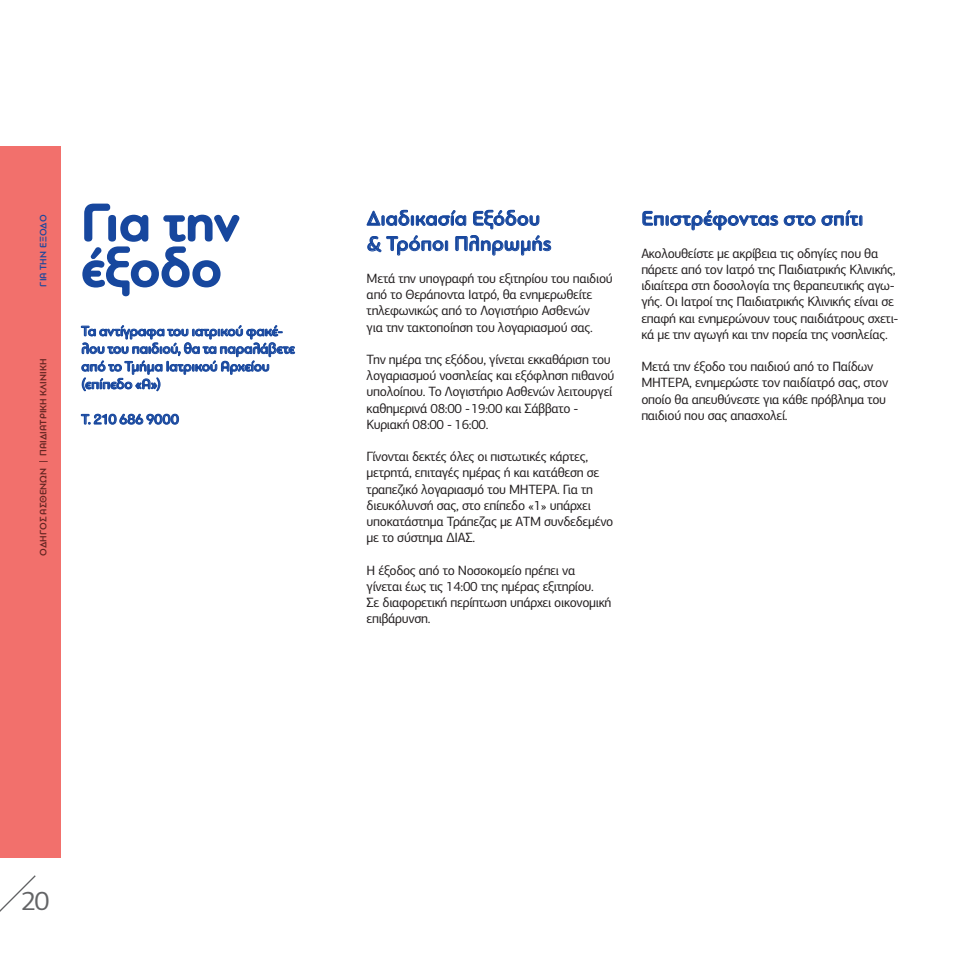
<style>
.page{position:relative;width:958px;height:958px;background:#fff}
.page>*{position:absolute;margin:0;border:0;box-sizing:border-box;transform-origin:0 0}
.t1{font:500 54px/45.6px "PF Bague Round Pro";letter-spacing:.005em;color:#17479e}
.t2{font:27px "PF Centro Sans Pro";color:#636466}
.t3{font:500 21px/25.2px "PF Bague Round Pro";color:#17479e}
.t4{font:500 14.7px/17.7px "PF Bague Round Pro";letter-spacing:-.02em;color:#17479e}
.t5{font:13.5px/16.2px "PF Centro Sans Pro";letter-spacing:-.025em;color:#231f20}
.t6{font:500 9.75px "PF Bague Round Pro";letter-spacing:.01em;color:#602320}
.t7{font:500 9.75px "PF Bague Round Pro";letter-spacing:.01em;color:#17479e}
</style>
<div class="page">
<svg style="left:642px;top:210px;width:84px;height:20px"></svg>
<div style="left:727px;top:215px;width:11px;height:11px;border:1px solid #17479e;border-radius:50%"></div>
<div style="left:730px;top:217px;width:6px;height:7px;border:1px solid #17479e;border-radius:50%"></div>
<svg style="left:739px;top:215px;width:65px;height:11px"></svg>
<div style="left:804px;top:215px;width:11px;height:11px;border:1px solid #17479e;border-radius:50%"></div>
<div style="left:807px;top:217px;width:6px;height:7px;border:1px solid #17479e;border-radius:50%"></div>
<svg style="left:821px;top:210px;width:41px;height:16px"></svg>
<div style="left:0;top:147px;width:60px;height:711px;background:#f2706c"></div>
<svg style="left:0;top:875px;width:36px;height:37px"></svg>
<svg style="left:367px;top:210px;width:99px;height:16px"></svg>
<div style="left:457px;top:217px;width:6px;height:7px;border:1px solid #17479e;border-radius:50%"></div>
<svg style="left:473px;top:210px;width:43px;height:19px"></svg>
<div style="left:517px;top:215px;width:11px;height:11px;border:1px solid #17479e;border-radius:50%"></div>
<div style="left:519px;top:217px;width:7px;height:7px;border:1px solid #17479e;border-radius:50%"></div>
<svg style="left:529px;top:215px;width:10px;height:11px"></svg>
<svg style="left:367px;top:235px;width:64px;height:20px"></svg>
<div style="left:433px;top:241px;width:10px;height:10px;border:1px solid #17479e;border-radius:50%"></div>
<div style="left:435px;top:242px;width:6px;height:7px;border:1px solid #17479e;border-radius:50%"></div>
<svg style="left:445px;top:241px;width:3px;height:10px"></svg>
<svg style="left:455px;top:235px;width:96px;height:20px"></svg>
<svg style="left:81px;top:413px;width:26px;height:12px"></svg>
<div style="left:109px;top:414px;width:7px;height:10px;border:1px solid #17479e;border-radius:50%"></div>
<div style="left:110px;top:415px;width:5px;height:8px;border:1px solid #17479e;border-radius:50%"></div>
<div style="left:155px;top:414px;width:7px;height:10px;border:1px solid #17479e;border-radius:50%"></div>
<svg style="left:119px;top:413px;width:41px;height:12px"></svg>
<div style="left:163px;top:414px;width:7px;height:10px;border:1px solid #17479e;border-radius:50%"></div>
<div style="left:164px;top:415px;width:5px;height:8px;border:1px solid #17479e;border-radius:50%"></div>
<div style="left:171px;top:414px;width:7px;height:10px;border:1px solid #17479e;border-radius:50%"></div>
<svg style="left:173px;top:415px;width:4px;height:8px"></svg>
<svg style="left:81px;top:203px;width:214px;height:188px"></svg>
<div style="left:192px;top:260px;width:28px;height:27px;border:2px solid #17479e;border-radius:50%"></div>
<div style="left:198px;top:265px;width:17px;height:18px;border:2px solid #17479e;border-radius:50%"></div>
<p class="t7" style="left:39px;top:286px;width:73px;rotate:-90deg">ΓΙΑ ΤΗΝ ΕΞΟΔΟ</p>
<p class="t6" style="left:39px;top:555px;width:198px;rotate:-90deg">ΟΔΗΓΟΣ ΑΣΘΕΝΩΝ | ΠΑΙΔΙΑΤΡΙΚΗ ΚΛΙΝΙΚΗ</p>
<h1 class="t1" style="left:81px;top:205px;width:160px">Για την έξοδο</h1>
<p class="t4" style="left:81px;top:323px;width:215px">Τα αντίγραφα του ιατρικού φακέ&shy;λου του παιδιού, θα τα παραλάβετε από το Τμήμα Ιατρικού Αρχείου (επίπεδο «Α»)</p>
<p class="t4" style="left:81px;top:411px;width:99px">Τ. 210 686 9000</p>
<h3 class="t3" style="left:366px;top:208px;width:186px">Διαδικασία Εξόδου &amp; Τρόποι Πληρωμής</h3>
<p class="t5" style="left:366px;top:271px;width:247px">Μετά την υπογραφή του εξιτηρίου του παιδιού από το Θεράποντα Ιατρό, θα ενημερωθείτε τηλεφωνικώς από το Λογιστήριο Ασθενών<br>για την τακτοποίηση του λογαριασμού σας.</p>
<p class="t5" style="left:366px;top:352px;width:249px">Την ημέρα της εξόδου, γίνεται εκκαθάριση του λογαριασμού νοσηλείας και εξόφληση πιθανού υπολοίπου. Το Λογιστήριο Ασθενών λειτουργεί καθημερινά 08:00 -19:00 και Σάββατο - Κυριακή 08:00 - 16:00.</p>
<p class="t5" style="left:366px;top:449px;width:248px">Γίνονται δεκτές όλες οι πιστωτικές κάρτες, μετρητά, επιταγές ημέρας ή και κατάθεση σε τραπεζικό λογαριασμό του ΜΗΤΕΡΑ. Για τη διευκόλυνσή σας, στο επίπεδο «1» υπάρχει υποκατάστημα Τράπεζας με ΑΤΜ συνδεδεμένο με το σύστημα ΔΙΑΣ.</p>
<p class="t5" style="left:366px;top:563px;width:246px">Η έξοδος από το Νοσοκομείο πρέπει να γίνεται έως τις 14:00 της ημέρας εξιτηρίου.<br>Σε διαφορετική περίπτωση υπάρχει οικονομική επιβάρυνση.</p>
<h3 class="t3" style="left:641px;top:208px;width:224px">Επιστρέφοντας στο σπίτι</h3>
<p class="t5" style="left:641px;top:246px;width:258px">Ακολουθείστε με ακρίβεια τις οδηγίες που θα πάρετε από τον Ιατρό της Παιδιατρικής Κλινικής, ιδιαίτερα στη δοσολογία της θεραπευτικής αγω&shy;γής. Οι Ιατροί της Παιδιατρικής Κλινικής είναι σε επαφή και ενημερώνουν τους παιδιάτρους σχετι&shy;κά με την αγωγή και την πορεία της νοσηλείας.</p>
<p class="t5" style="left:641px;top:359px;width:248px">Μετά την έξοδο του παιδιού από το Παίδων ΜΗΤΕΡΑ, ενημερώστε τον παιδίατρό σας, στον οποίο θα απευθύνεστε για κάθε πρόβλημα του παιδιού που σας απασχολεί.</p>
<h2 class="t2" style="left:21px;top:890px;width:30px">20</h2>
</div>
